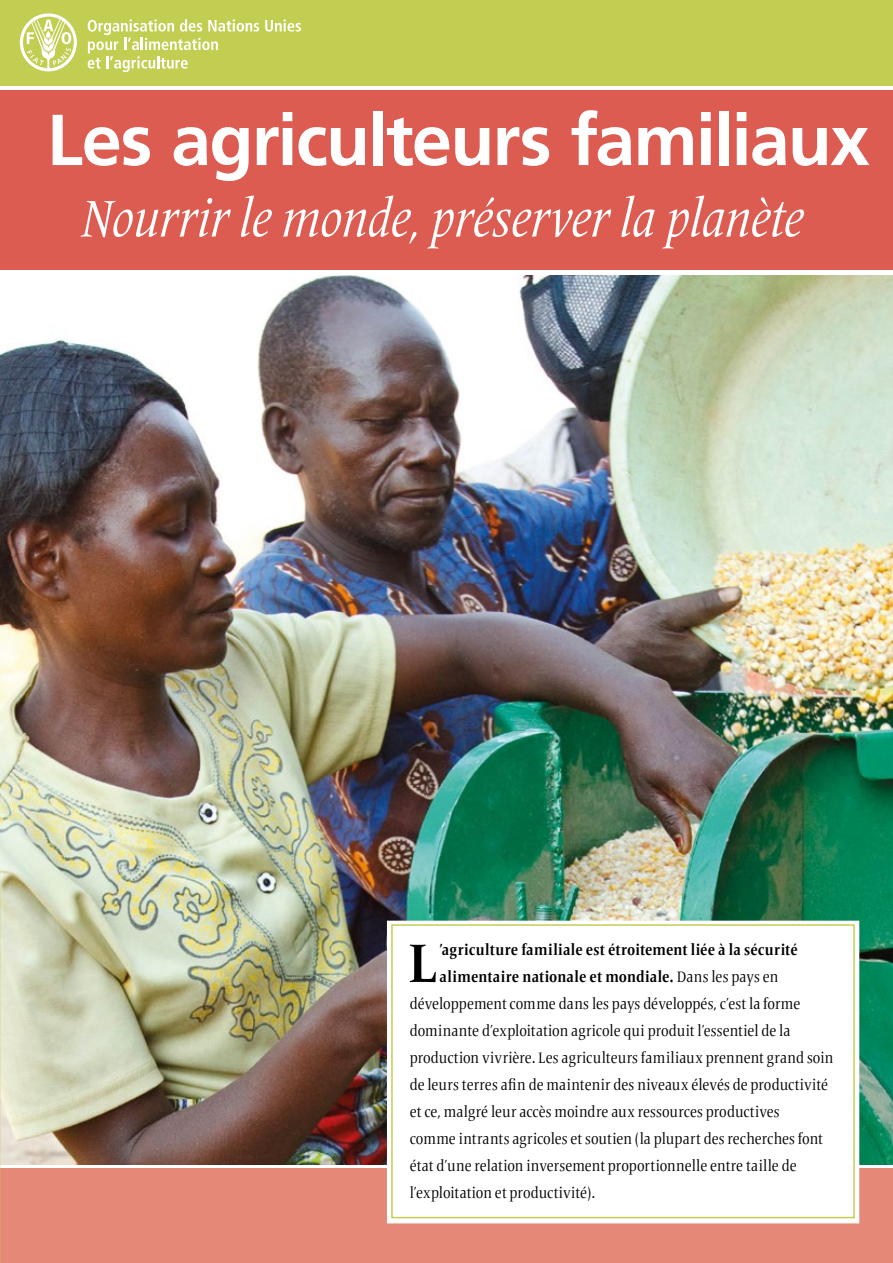
<style>
.page{position:relative;width:893px;height:1263px;background:#fff}
.page>*{position:absolute;margin:0;border:0;box-sizing:border-box;transform-origin:0 0}
.t1{font:700 72px "Frutiger LT Pro";letter-spacing:-.025em;color:#fff}
.t2{font:700 condensed 56.7px "Frutiger Serif LT Pro";color:#000}
.t3{font:italic condensed 54px "Frutiger Serif LT Pro";letter-spacing:-.015em;color:#fff}
.t4{font:condensed 15.75px "Frutiger Serif LT Pro";letter-spacing:.005em;color:#000}
.t5{font:700 condensed 15.75px "Frutiger Serif LT Pro";letter-spacing:.015em;color:#000}
.s1{font-weight:400}
</style>
<div class="page">
<img style="left:0;top:275px;width:893px;height:889px">
<div style="left:0;top:90px;width:893px;height:180px;background:#dc5c51"></div>
<div style="left:0;top:0;width:893px;height:85px;background:#c2ce52"></div>
<div style="left:0;top:1168px;width:893px;height:95px;background:#e58878"></div>
<img style="left:384px;top:918px;width:478px;height:306px">
<svg style="left:390px;top:923px;width:465px;height:296px"></svg>
<svg style="left:20px;top:13px;width:57px;height:58px"></svg>
<svg style="left:265px;top:19px;width:36px;height:13px"></svg>
<svg style="left:88px;top:19px;width:171px;height:53px"></svg>
<h1 class="t1" style="left:47px;top:98px;width:825px">Les agriculteurs familiaux</h1>
<h3 class="t3" style="left:81px;top:186px;width:724px">Nourrir le monde, préserver la planète</h3>
<h2 class="t2" style="left:408px;top:929px;width:29px">L</h2>
<p class="t5" style="left:440px;top:940px;width:360px">’agriculture familiale est étroitement liée à la sécurité</p>
<p class="t5" style="left:440px;top:967px;width:340px">alimentaire nationale et mondiale. <span class="s1">Dans les pays en</span></p>
<p class="t4" style="left:410px;top:994px;width:392px">développement comme dans les pays développés, c’est la forme</p>
<p class="t4" style="left:410px;top:1021px;width:382px">dominante d’exploitation agricole qui produit l’essentiel de la</p>
<p class="t4" style="left:410px;top:1048px;width:425px">production vivrière. Les agriculteurs familiaux prennent grand soin</p>
<p class="t4" style="left:410px;top:1075px;width:420px">de leurs terres afin de maintenir des niveaux élevés de productivité</p>
<p class="t4" style="left:410px;top:1102px;width:371px">et ce, malgré leur accès moindre aux ressources productives</p>
<p class="t4" style="left:410px;top:1129px;width:415px">comme intrants agricoles et soutien (la plupart des recherches font</p>
<p class="t4" style="left:410px;top:1156px;width:388px">état d’une relation inversement proportionnelle entre taille de</p>
<p class="t4" style="left:410px;top:1183px;width:187px">l’exploitation et productivité).</p>
</div>
